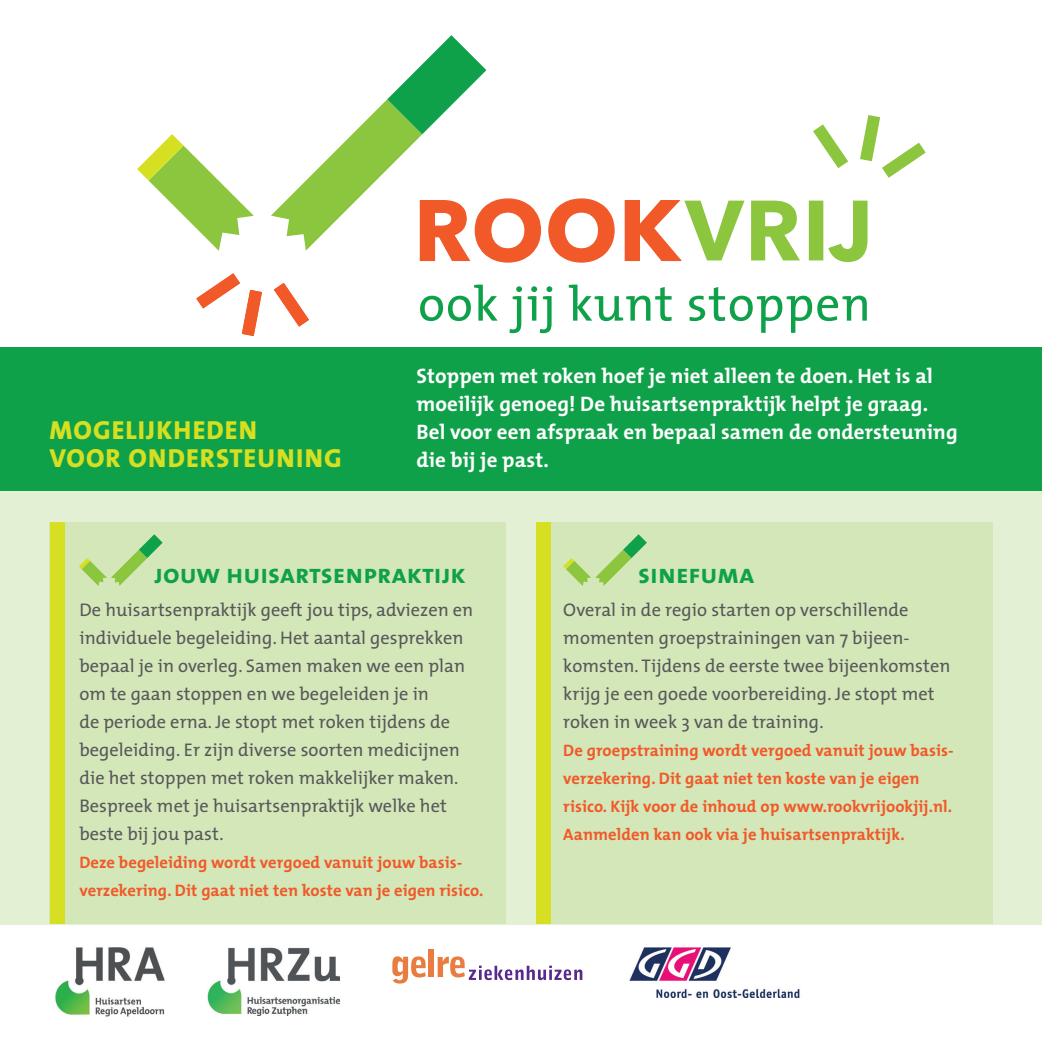
<style>
.page{position:relative;width:1042px;height:1042px;background:#fff}
.page>*{position:absolute;margin:0;border:0;box-sizing:border-box;transform-origin:0 0}
.t1{font:27.12px "The Mix Bold Caps";color:#0fa14a}
.t2{font:26.25px/28px "The Mix Extra Bold Caps";letter-spacing:.04em;color:#d6df21}
.t3{font:700 21px/28px "The Mix";letter-spacing:.005em;color:#fff}
.t4{font:18.38px/28px "The Mix";letter-spacing:.005em;color:#57585a}
.t5{font:700 16.62px/28px "The Mix";letter-spacing:.005em;color:#f15929}
</style>
<div class="page">
<div style="left:0;top:491px;width:1042px;height:433px;background:#e4f0d4"></div>
<svg style="left:548px;top:198px;width:67px;height:65px"></svg>
<svg style="left:420px;top:284px;width:78px;height:37px"></svg>
<svg style="left:509px;top:286px;width:13px;height:47px"></svg>
<svg style="left:528px;top:286px;width:24px;height:47px"></svg>
<svg style="left:569px;top:284px;width:102px;height:37px"></svg>
<svg style="left:689px;top:287px;width:178px;height:46px"></svg>
<svg style="left:624px;top:200px;width:120px;height:62px"></svg>
<svg style="left:751px;top:201px;width:49px;height:59px"></svg>
<svg style="left:809px;top:201px;width:58px;height:61px"></svg>
<svg style="left:271px;top:35px;width:271px;height:228px"></svg>
<svg style="left:137px;top:134px;width:117px;height:117px"></svg>
<svg style="left:274px;top:283px;width:35px;height:44px"></svg>
<svg style="left:196px;top:273px;width:66px;height:63px"></svg>
<svg style="left:813px;top:124px;width:35px;height:44px"></svg>
<svg style="left:860px;top:115px;width:65px;height:63px"></svg>
<div style="left:50px;top:522px;width:456px;height:402px;background:#d4e7b8"></div>
<div style="left:0;top:347px;width:1042px;height:144px;background:#0fa14a"></div>
<svg style="left:79px;top:534px;width:84px;height:52px"></svg>
<div style="left:50px;top:522px;width:14px;height:402px;background:#d6df21"></div>
<img style="left:55px;top:947px;width:110px;height:70px">
<svg style="left:392px;top:956px;width:34px;height:27px"></svg>
<div style="left:429px;top:949px;width:5px;height:28px;background:#e97d41"></div>
<svg style="left:438px;top:956px;width:144px;height:24px"></svg>
<img style="left:629px;top:947px;width:171px;height:50px">
<img style="left:207px;top:947px;width:133px;height:68px">
<div style="left:536px;top:522px;width:456px;height:402px;background:#d4e7b8"></div>
<div style="left:536px;top:522px;width:15px;height:402px;background:#d6df21"></div>
<svg style="left:563px;top:534px;width:84px;height:52px"></svg>
<h2 class="t2" style="left:50px;top:416px;width:294px">MOGELIJKHEDEN<br>VOOR ONDERSTEUNING</h2>
<p class="t3" style="left:416px;top:362px;width:542px">Stoppen met roken hoef je niet alleen te doen. Het is al moeilijk genoeg! De huisartsenpraktijk helpt je graag.<br>Bel voor een afspraak en bepaal samen de ondersteuning die bij je past.</p>
<h1 class="t1" style="left:154px;top:551px;width:313px">jouw huisartsenpraktijk</h1>
<p class="t4" style="left:79px;top:595px;width:395px">De huisartsenpraktijk geeft jou tips, adviezen en individuele begeleiding. Het aantal gesprekken bepaal je in overleg. Samen maken we een plan om te gaan stoppen en we begeleiden je in<br>de periode erna. Je stopt met roken tijdens de begeleiding. Er zijn diverse soorten medicijnen die het stoppen met roken makkelijker maken.<br>Bespreek met je huisartsenpraktijk welke het beste bij jou past.</p>
<p class="t5" style="left:79px;top:848px;width:405px">Deze begeleiding wordt vergoed vanuit jouw basis&shy;verzekering. Dit gaat niet ten koste van je eigen risico.</p>
<h1 class="t1" style="left:638px;top:551px;width:118px">sinefuma</h1>
<p class="t4" style="left:563px;top:595px;width:389px">Overal in de regio starten op verschillende momenten groepstrainingen van 7 bijeen&shy;komsten. Tijdens de eerste twee bijeenkomsten krijg je een goede voorbereiding. Je stopt met roken in week 3 van de training.</p>
<p class="t5" style="left:563px;top:736px;width:390px">De groepstraining wordt vergoed vanuit jouw basis---- verzekering. Dit gaat niet ten koste van je eigen risico. Kijk voor de inhoud op www.rookvrijookjij.nl.<br>Aanmelden kan ook via je huisartsenpraktijk.</p>
</div>
